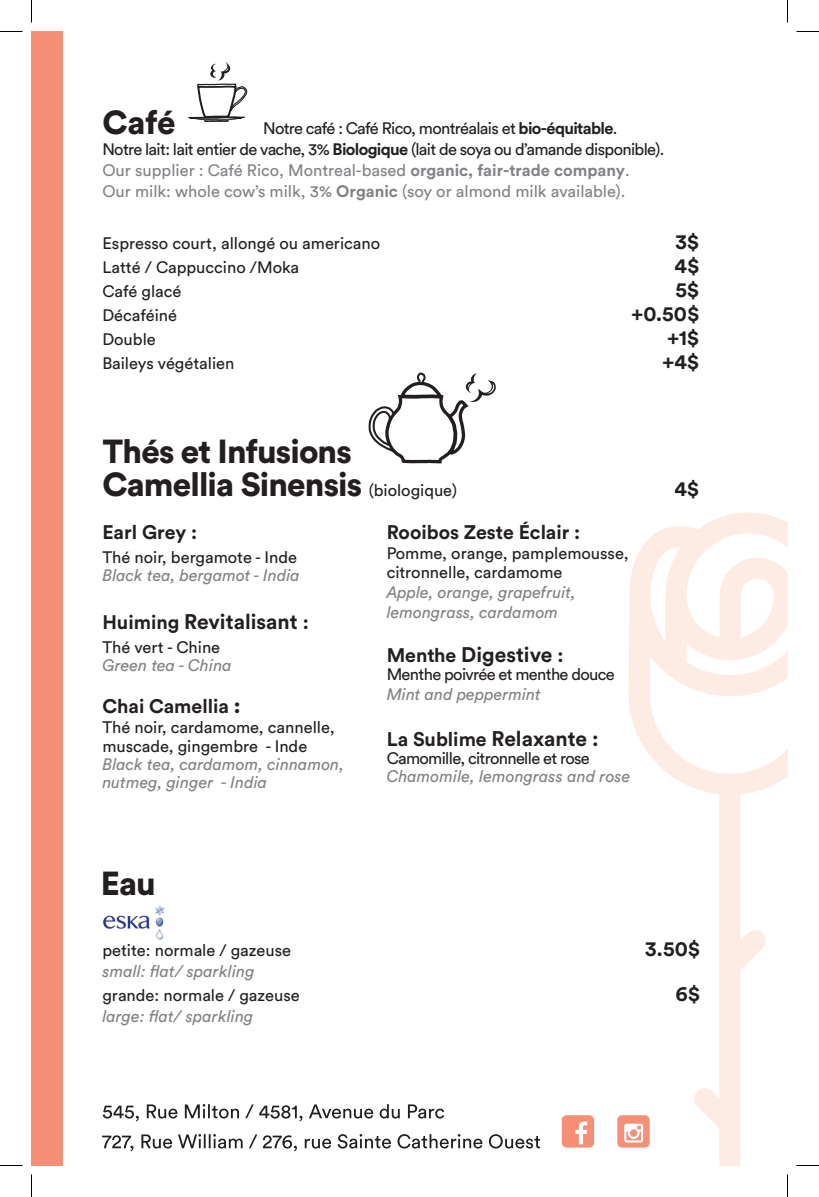
<style>
.page{position:relative;width:819px;height:1197px;background:#fff}
.page>*{position:absolute;margin:0;border:0;box-sizing:border-box;transform-origin:0 0}
.t1{font:900 33px/33px "Circular Std";letter-spacing:-.025em;color:#231f20}
.t2{font:700 21px "Circular Std";color:#231f20}
.t3{font:700 19.5px "Circular Std";color:#231f20}
.t4{font:16.5px/21px "Circular Std";letter-spacing:-.04em;color:#231f20}
.t5{font:16.5px/19.8px "Circular Std";color:#231f20}
.t6{font:italic 16.5px/18px "Circular Std";color:#808285}
.s1{font-weight:700}
.s2{color:#808285}
.s3{font-weight:700;color:#808285}
.s4{font-weight:400;font-size:16.5px}
.s5{font-size:19.5px}
.s6{font-weight:900;font-size:21px}
</style>
<div class="page">
<div style="left:32px;top:32px;width:31px;height:1134px;background:#f58f78"></div>
<svg style="left:629px;top:512px;width:159px;height:654px"></svg>
<div style="left:562px;top:1115px;width:32px;height:33px;background:#f58f78;border-radius:5px"></div>
<svg style="left:575px;top:1122px;width:12px;height:22px"></svg>
<div style="left:617px;top:1115px;width:33px;height:33px;background:#f58f78;border-radius:5px"></div>
<svg style="left:624px;top:1124px;width:19px;height:19px"></svg>
<svg style="left:102px;top:1134px;width:438px;height:17px"></svg>
<svg style="left:103px;top:1104px;width:341px;height:17px"></svg>
<img style="left:103px;top:905px;width:62px;height:35px">
<svg style="left:368px;top:372px;width:128px;height:92px"></svg>
<svg style="left:188px;top:62px;width:59px;height:60px"></svg>
<svg style="left:0;top:31px;width:22px;height:1px"></svg>
<svg style="left:796px;top:31px;width:23px;height:1px"></svg>
<svg style="left:0;top:1165px;width:22px;height:1px"></svg>
<svg style="left:796px;top:1165px;width:23px;height:1px"></svg>
<svg style="left:31px;top:0;width:1px;height:22px"></svg>
<svg style="left:31px;top:1174px;width:1px;height:23px"></svg>
<svg style="left:787px;top:0;width:1px;height:22px"></svg>
<svg style="left:787px;top:1174px;width:1px;height:23px"></svg>
<h1 class="t1" style="left:102px;top:105px;width:75px">Café</h1>
<p class="t4" style="left:102px;top:117px;width:563px;text-indent:161px">Notre café : Café Rico, montréalais et <span class="s1">bio-équitable</span>.<br>Notre lait: lait entier de vache, 3% <span class="s1">Biologique</span> (lait de soya ou d’amande disponible).<br><span class="s2">Our supplier : Café Rico, Montreal-based</span> <span class="s3">organic, fair-trade company</span><span class="s2">.<br>Our milk: whole cow’s milk, 3%</span> <span class="s3">Organic</span> <span class="s2">(soy or almond milk available).</span></p>
<p class="t5" style="left:102px;top:233px;width:279px">Espresso court, allongé ou americano</p>
<p class="t2" style="left:675px;top:228px;width:26px">3$</p>
<p class="t5" style="left:102px;top:257px;width:198px">Latté / Cappuccino /Moka</p>
<p class="t2" style="left:674px;top:252px;width:27px">4$</p>
<p class="t5" style="left:102px;top:281px;width:81px">Café glacé</p>
<p class="t2" style="left:675px;top:276px;width:26px">5$</p>
<p class="t5" style="left:102px;top:305px;width:76px">Décaféiné</p>
<p class="t2" style="left:631px;top:300px;width:70px">+0.50$</p>
<p class="t5" style="left:102px;top:329px;width:55px">Double</p>
<p class="t2" style="left:667px;top:324px;width:34px">+1$</p>
<p class="t5" style="left:102px;top:353px;width:134px">Baileys végétalien</p>
<p class="t2" style="left:662px;top:348px;width:39px">+4$</p>
<h1 class="t1" style="left:102px;top:434px;width:356px">Thés et Infusions<br>Camellia Sinensis <span class="s4">(biologique)</span></h1>
<p class="t3" style="left:102px;top:519px;width:96px">Earl Grey :</p>
<p class="t5" style="left:102px;top:547px;width:196px">Thé noir, bergamote - Inde</p>
<p class="t6" style="left:102px;top:566px;width:199px">Black tea, bergamot - India</p>
<p class="t2" style="left:102px;top:608px;width:208px"><span class="s5">Huiming</span> Revitalisant <span class="s5">:</span></p>
<p class="t5" style="left:102px;top:637px;width:119px">Thé vert - Chine</p>
<p class="t6" style="left:102px;top:656px;width:131px">Green tea - China</p>
<p class="t3" style="left:102px;top:693px;width:140px">Chai Camellia <span class="s6">:</span></p>
<p class="t5" style="left:102px;top:717px;width:234px">Thé noir, cardamome, cannelle, muscade, gingembre - Inde</p>
<p class="t6" style="left:102px;top:755px;width:243px">Black tea, cardamom, cinnamon, nutmeg, ginger - India</p>
<h1 class="t1" style="left:101px;top:866px;width:57px">Eau</h1>
<p class="t3" style="left:387px;top:519px;width:195px">Rooibos Zeste Éclair :</p>
<p class="t5" style="left:387px;top:543px;width:243px">Pomme, orange, pamplemousse, citronnelle, cardamome</p>
<p class="t6" style="left:387px;top:582px;width:191px;line-height:19.8px">Apple, orange, grapefruit, lemongrass, cardamom</p>
<p class="t2" style="left:387px;top:641px;width:179px"><span class="s5">Menthe</span> Digestive <span class="s5">:</span></p>
<p class="t4" style="left:387px;top:663px;width:229px">Menthe poivrée et menthe douce</p>
<p class="t6" style="left:387px;top:685px;width:155px">Mint and peppermint</p>
<p class="t2" style="left:387px;top:725px;width:214px"><span class="s5">La Sublime</span> Relaxante :</p>
<p class="t4" style="left:387px;top:748px;width:205px">Camomille, citronnelle et rose</p>
<p class="t6" style="left:387px;top:767px;width:245px">Chamomile, lemongrass and rose</p>
<p class="t2" style="left:674px;top:475px;width:27px">4$</p>
<p class="t5" style="left:102px;top:940px;width:190px">petite: normale / gazeuse</p>
<p class="t2" style="left:645px;top:935px;width:57px">3.50$</p>
<p class="t6" style="left:102px;top:962px;width:154px">small: flat/ sparkling</p>
<p class="t5" style="left:102px;top:985px;width:199px">grande: normale / gazeuse</p>
<p class="t2" style="left:676px;top:980px;width:26px">6$</p>
<p class="t6" style="left:102px;top:1007px;width:153px">large: flat/ sparkling</p>
</div>
